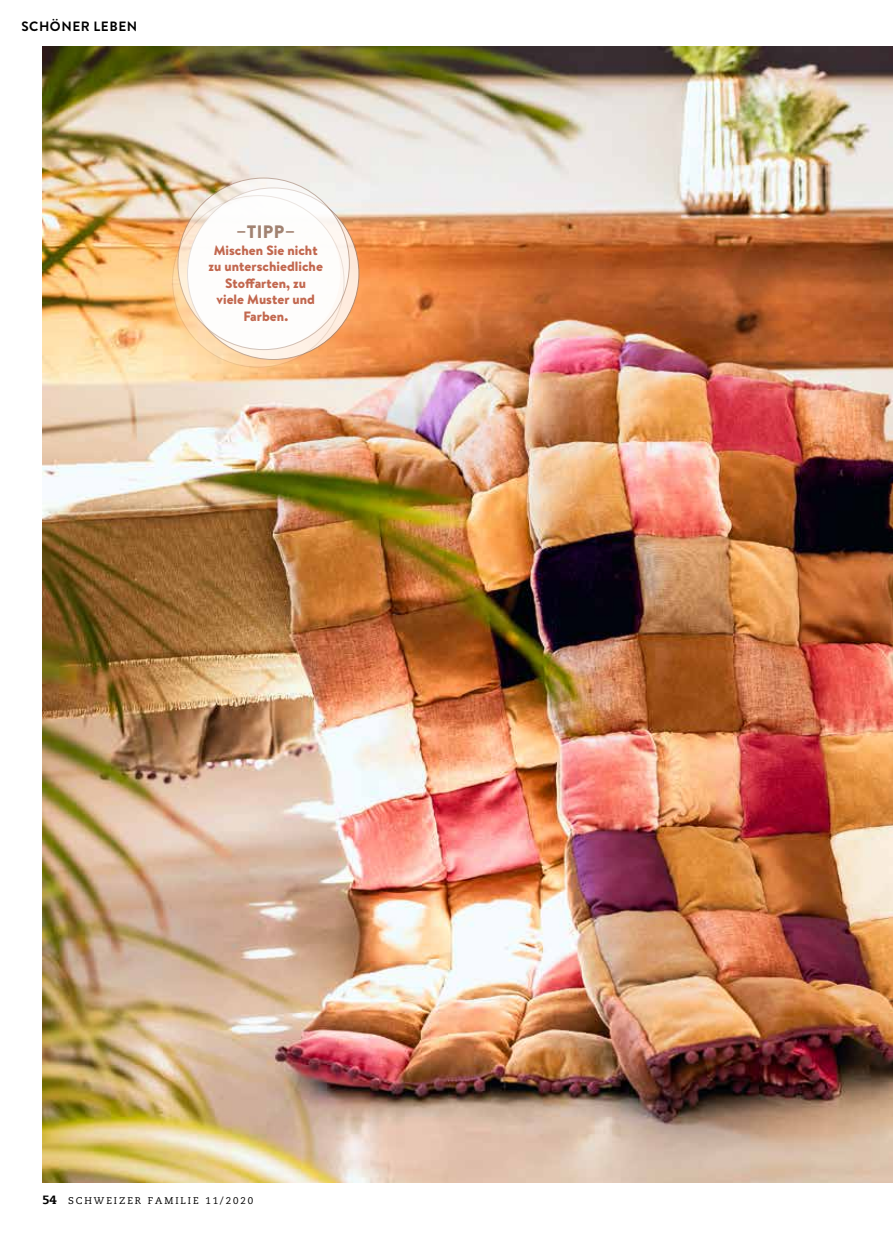
<style>
.page{position:relative;width:893px;height:1234px;background:#fff}
.page>*{position:absolute;margin:0;border:0;box-sizing:border-box;transform-origin:0 0}
.t1{font:900 18px "Brandon Text";color:#a18271}
.t2{font:900 13.5px/16.5px "Brandon Text";color:#c2674e;text-align:center}
.t3{font:700 13.5px "Brandon Grotesque";letter-spacing:.04em;color:#000}
.t4{font:9.75px "Caecilia";letter-spacing:.2em;color:#000}
.s1{font-weight:800;font-size:12px}
</style>
<div class="page">
<img style="left:43px;top:47px;width:850px;height:1135px">
<svg style="left:187px;top:188px;width:172px;height:171px"></svg>
<svg style="left:178px;top:178px;width:171px;height:171px;fill:#faf6f1"></svg>
<svg style="left:173px;top:195px;width:171px;height:172px"></svg>
<p class="t3" style="left:21px;top:17px;width:117px">SCHÖNER LEBEN</p>
<h1 class="t1" style="left:236px;top:219px;width:60px">–TIPP–</h1>
<p class="t2" style="left:208px;top:241px;width:116px">Mischen Sie nicht zu unterschiedliche<br>Stoffarten, zu<br>viele Muster und<br>Farben.</p>
<p class="t4" style="left:43px;top:1194px;width:212px"><span class="s1">54</span> SCHWEIZER FAMILIE 11/2020</p>
</div>
